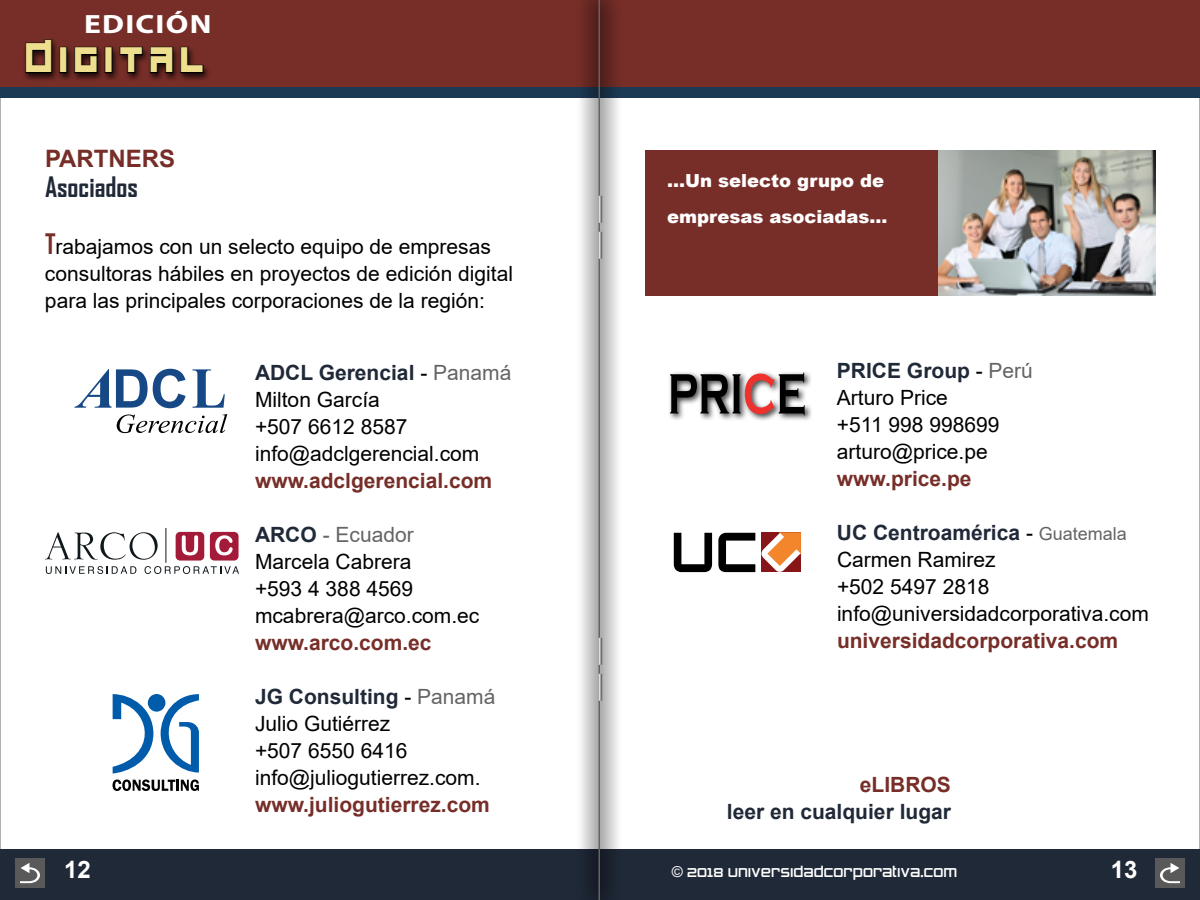
<style>
.page{position:relative;width:1200px;height:900px;background:#fff}
.page>*{position:absolute;margin:0;border:0;box-sizing:border-box;transform-origin:0 0}
.t1{font:38.4px "Chubu 08 Normal";color:#eedf8f;scale:.87 1}
.t2{font:700 27px "Agency FB";color:#202938}
.t3{font:700 26.55px "Myriad Pro";letter-spacing:.04em;color:#fff;scale:1.19 1}
.t4{font:700 24px "Arial";color:#772e28}
.t5{font:700 24px "Arial";color:#fff}
.t6{font:21px/27px "Arial";color:#000}
.t7{font:700 21px "Arial";color:#772e28}
.t8{font:700 21px "Arial";color:#202938}
.t9{font:900 18px/36px "Arial";color:#fff}
.t10{font:15px "Zero Twos";color:#fff}
.s1{font-family:"Agency FB";font-weight:700;font-size:27px;color:#772e28}
.s2{font-weight:700;color:#202938}
.s3{color:#646464}
.s4{font-size:18px;color:#646464}
.s5{font-family:"Arial"}
</style>
<div class="page">
<div style="left:0;top:0;width:1200px;height:87px;background:#772e28"></div>
<div style="left:0;top:87px;width:1200px;height:11px;background:#1d3a55"></div>
<div style="left:0;top:849px;width:1200px;height:51px;background:#202938"></div>
<div style="left:15px;top:858px;width:30px;height:30px;background:#595959"></div>
<svg style="left:20px;top:863px;width:20px;height:20px"></svg>
<div style="left:1155px;top:858px;width:30px;height:30px;background:#595959"></div>
<svg style="left:1160px;top:863px;width:20px;height:20px"></svg>
<div style="left:23px;top:38px;width:187px;height:44px;background:#000;opacity:.76"></div>
<svg style="left:25px;top:39px;width:28px;height:35px"></svg>
<div style="left:59px;top:47px;width:8px;height:26px;border:2px solid #000"></div>
<svg style="left:74px;top:46px;width:24px;height:28px"></svg>
<div style="left:105px;top:47px;width:8px;height:26px;border:2px solid #000"></div>
<svg style="left:119px;top:46px;width:55px;height:28px"></svg>
<svg style="left:180px;top:46px;width:24px;height:28px"></svg>
<img style="left:938px;top:150px;width:217px;height:146px">
<div style="left:645px;top:150px;width:293px;height:146px;background:#772e28"></div>
<svg style="left:45px;top:532px;width:113px;height:28px"></svg>
<div style="left:176px;top:532px;width:28px;height:29px;background:#a41b39;border-radius:4px"></div>
<svg style="left:182px;top:535px;width:16px;height:20px"></svg>
<div style="left:210px;top:532px;width:29px;height:29px;background:#a41b39;border-radius:4px"></div>
<svg style="left:215px;top:535px;width:18px;height:20px"></svg>
<hr style="left:166px;top:528px;width:1px;height:35px;background:#10181b">
<svg style="left:46px;top:566px;width:90px;height:8px"></svg>
<svg style="left:145px;top:566px;width:94px;height:8px"></svg>
<div style="left:668px;top:370px;width:144px;height:52px;background:#000;opacity:.75"></div>
<svg style="left:670px;top:372px;width:135px;height:43px"></svg>
<svg style="left:192px;top:369px;width:33px;height:39px"></svg>
<svg style="left:74px;top:369px;width:112px;height:39px"></svg>
<svg style="left:117px;top:414px;width:110px;height:19px"></svg>
<svg style="left:113px;top:694px;width:86px;height:80px"></svg>
<div style="left:148px;top:694px;width:17px;height:18px;background:#005baa;border-radius:50%"></div>
<svg style="left:113px;top:780px;width:86px;height:11px"></svg>
<svg style="left:761px;top:532px;width:40px;height:40px"></svg>
<svg style="left:674px;top:533px;width:38px;height:39px"></svg>
<svg style="left:718px;top:533px;width:37px;height:39px"></svg>
<svg style="left:581px;top:0;width:37px;height:900px;background:#b7b2b2"></svg>
<hr style="left:598px;top:0;width:2px;height:900px;background:#646464">
<svg style="left:599px;top:196px;width:3px;height:27px"></svg>
<svg style="left:599px;top:232px;width:3px;height:27px"></svg>
<svg style="left:599px;top:638px;width:3px;height:27px"></svg>
<svg style="left:599px;top:674px;width:3px;height:27px"></svg>
<p class="t3" style="left:84px;top:6px;width:109px">EDICIÓN</p>
<h1 class="t1" style="left:26px;top:34px;width:214px">Digital</h1>
<p class="t4" style="left:45px;top:142px;width:132px">PARTNERS</p>
<p class="t2" style="left:45px;top:171px;width:94px">Asociados</p>
<p class="t6" style="left:45px;top:233px;width:470px"><span class="s1">T</span>rabajamos con un selecto equipo de empresas consultoras hábiles en proyectos de edición digital para las principales corporaciones de la región:</p>
<p class="t6" style="left:255px;top:358px;width:258px"><span class="s2">ADCL Gerencial</span> - <span class="s3">Panamá<br></span>Milton García<br>+507 6612 8587 info@adclgerencial.com</p>
<p class="t7" style="left:255px;top:465px;width:239px">www.adclgerencial.com</p>
<p class="t6" style="left:255px;top:521px;width:226px"><span class="s2">ARCO</span> <span class="s3">- Ecuador<br></span>Marcela Cabrera<br>+593 4 388 4569 mcabrera@arco.com.ec</p>
<p class="t7" style="left:255px;top:627px;width:178px">www.arco.com.ec</p>
<p class="t6" style="left:255px;top:683px;width:242px"><span class="s2">JG Consulting</span> - <span class="s3">Panamá<br></span>Julio Gutiérrez<br>+507 6550 6416 info@juliogutierrez.com.</p>
<p class="t7" style="left:255px;top:789px;width:236px">www.juliogutierrez.com</p>
<p class="t9" style="left:667px;top:162px;width:222px">...Un selecto grupo de empresas asociadas...</p>
<p class="t6" style="left:837px;top:357px;width:198px"><span class="s2">PRICE Group</span> - <span class="s3">Perú<br></span>Arturo Price<br>+511 998 998699 arturo@price.pe</p>
<p class="t7" style="left:837px;top:464px;width:136px">www.price.pe</p>
<p class="t6" style="left:837px;top:519px;width:313px"><span class="s2">UC Centroamérica</span> - <span class="s4">Guatemala<br></span>Carmen Ramirez<br>+502 5497 2818 info@universidadcorporativa.com</p>
<p class="t7" style="left:837px;top:626px;width:283px">universidadcorporativa.com</p>
<p class="t7" style="left:860px;top:770px;width:93px">eLIBROS</p>
<p class="t8" style="left:727px;top:797px;width:226px">leer en cualquier lugar</p>
<p class="t5" style="left:64px;top:853px;width:28px">12</p>
<p class="t5" style="left:1111px;top:853px;width:28px">13</p>
<p class="t10" style="left:672px;top:865px;width:287px"><span class="s5">©</span> 2018 UNIVERSIDADCORPORATIVA.COM</p>
</div>
